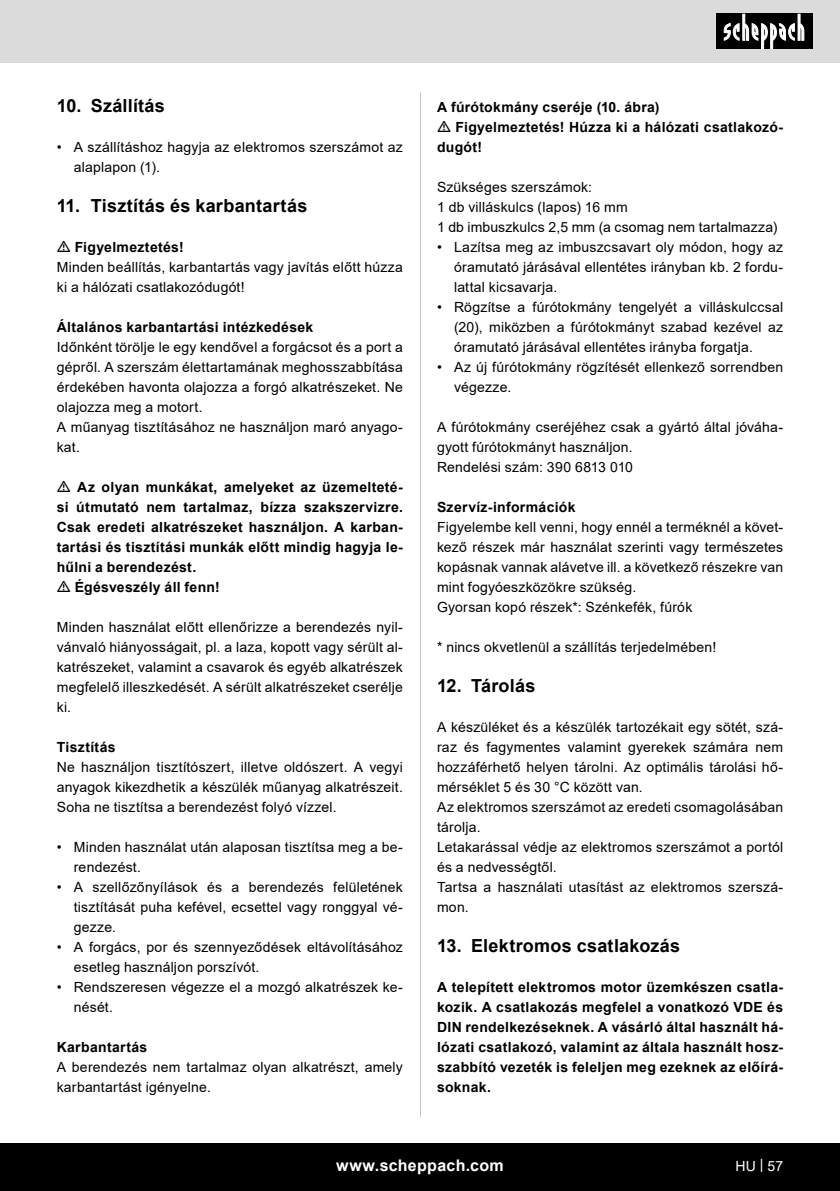
<style>
.page{position:relative;width:840px;height:1191px;background:#fff}
.page>*{position:absolute;margin:0;border:0;box-sizing:border-box;transform-origin:0 0}
.t1{font:700 18px "Arial";letter-spacing:.015em;color:#000}
.t2{font:700 16px "Arial";letter-spacing:.02em;color:#fff}
.Basiseinstellung{font:14px/20px "Arial";letter-spacing:.015em;color:#000}
.Grundtext_Bold{font:700 14px/20px "Arial";letter-spacing:.02em;color:#000;text-align:justify}
.t3{font:14px "Arial";color:#fff}
</style>
<div class="page">
<div style="left:0;top:0;width:839px;height:63px;background:#dbdbdb"></div>
<div style="left:0;top:1143px;width:839px;height:48px;background:#000"></div>
<div style="left:716px;top:14px;width:96px;height:35px;background:#000"></div>
<svg style="left:723px;top:14px;width:81px;height:35px"></svg>
<hr style="left:420px;top:92px;width:1px;height:1025px;background:#c7c7c7">
<p class="t1" style="left:57px;top:93px;width:110px">10. Szállítás</p>
<p class="Basiseinstellung" style="left:74px;top:137px;width:330px;text-indent:-17px">• A szállításhoz hagyja az elektromos szerszámot az alaplapon (1).</p>
<p class="t1" style="left:57px;top:193px;width:252px">11. Tisztítás és karbantartás</p>
<p class="Grundtext_Bold" style="left:75px;top:237px;width:110px">Figyelmeztetés!</p>
<p class="Basiseinstellung" style="left:57px;top:257px;width:347px">Minden beállítás, karbantartás vagy javítás előtt húzza ki a hálózati csatlakozódugót!</p>
<p class="Grundtext_Bold" style="left:57px;top:317px;width:258px">Általános karbantartási intézkedések</p>
<p class="Basiseinstellung" style="left:57px;top:337px;width:347px;text-align:justify">Időnként törölje le egy kendővel a forgácsot és a port a gépről. A szerszám élettartamának meghosszabbítása érdekében havonta olajozza a forgó alkatrészeket. Ne olajozza meg a motort.</p>
<p class="Basiseinstellung" style="left:57px;top:417px;width:347px">A műanyag tisztításához ne használjon maró anyago&shy;kat.</p>
<p class="Grundtext_Bold" style="left:57px;top:477px;width:347px;text-indent:21px">Az olyan munkákat, amelyeket az üzemelteté&shy;si útmutató nem tartalmaz, bízza szakszervizre.<br>Csak eredeti alkatrészeket használjon. A karban&shy;tartási és tisztítási munkák előtt mindig hagyja le&shy;hűlni a berendezést.</p>
<p class="Grundtext_Bold" style="left:75px;top:577px;width:147px">Égésveszély áll fenn!</p>
<p class="Basiseinstellung" style="left:57px;top:617px;width:347px;text-align:justify">Minden használat előtt ellenőrizze a berendezés nyil&shy;vánvaló hiányosságait, pl. a laza, kopott vagy sérült al&shy;katrészeket, valamint a csavarok és egyéb alkatrészek megfelelő illeszkedését. A sérült alkatrészeket cserélje ki.</p>
<p class="Grundtext_Bold" style="left:57px;top:737px;width:60px">Tisztítás</p>
<p class="Basiseinstellung" style="left:57px;top:757px;width:347px;text-align:justify">Ne használjon tisztítószert, illetve oldószert. A vegyi anyagok kikezdhetik a készülék műanyag alkatrészeit.<br>Soha ne tisztítsa a berendezést folyó vízzel.</p>
<p class="Basiseinstellung" style="left:74px;top:837px;width:330px;text-indent:-17px">• Minden használat után alaposan tisztítsa meg a be&shy;rendezést.</p>
<p class="Basiseinstellung" style="left:74px;top:877px;width:330px;text-align:justify;text-indent:-17px">• A szellőzőnyílások és a berendezés felületének tisztítását puha kefével, ecsettel vagy ronggyal vé&shy;gezze.</p>
<p class="Basiseinstellung" style="left:74px;top:937px;width:330px;text-indent:-17px">• A forgács, por és szennyeződések eltávolításához esetleg használjon porszívót.</p>
<p class="Basiseinstellung" style="left:74px;top:977px;width:330px;text-indent:-17px">• Rendszeresen végezze el a mozgó alkatrészek ke&shy;nését.</p>
<p class="Grundtext_Bold" style="left:57px;top:1037px;width:92px">Karbantartás</p>
<p class="Basiseinstellung" style="left:57px;top:1057px;width:347px">A berendezés nem tartalmaz olyan alkatrészt, amely karbantartást igényelne.</p>
<p class="Grundtext_Bold" style="left:437px;top:97px;width:224px">A fúrótokmány cseréje (10. ábra)</p>
<p class="Grundtext_Bold" style="left:437px;top:117px;width:347px;text-indent:19px">Figyelmeztetés! Húzza ki a hálózati csatlakozó&shy;dugót!</p>
<p class="Basiseinstellung" style="left:437px;top:177px;width:157px">Szükséges szerszámok:</p>
<p class="Basiseinstellung" style="left:437px;top:197px;width:192px">1 db villáskulcs (lapos) 16 mm</p>
<p class="Basiseinstellung" style="left:437px;top:217px;width:341px">1 db imbuszkulcs 2,5 mm (a csomag nem tartalmazza)</p>
<p class="Basiseinstellung" style="left:454px;top:237px;width:330px;text-align:justify;text-indent:-17px">• Lazítsa meg az imbuszcsavart oly módon, hogy az óramutató járásával ellentétes irányban kb. 2 fordu&shy;lattal kicsavarja.</p>
<p class="Basiseinstellung" style="left:454px;top:297px;width:330px;text-align:justify;text-indent:-17px">• Rögzítse a fúrótokmány tengelyét a villáskulccsal (20), miközben a fúrótokmányt szabad kezével az óramutató járásával ellentétes irányba forgatja.</p>
<p class="Basiseinstellung" style="left:454px;top:357px;width:330px;text-indent:-17px">• Az új fúrótokmány rögzítését ellenkező sorrendben végezze.</p>
<p class="Basiseinstellung" style="left:437px;top:417px;width:347px">A fúrótokmány cseréjéhez csak a gyártó által jóváha&shy;gyott fúrótokmányt használjon.</p>
<p class="Basiseinstellung" style="left:437px;top:457px;width:197px">Rendelési szám: 390 6813 010</p>
<p class="Grundtext_Bold" style="left:437px;top:497px;width:140px">Szervíz-információk</p>
<p class="Basiseinstellung" style="left:437px;top:517px;width:347px;text-align:justify">Figyelembe kell venni, hogy ennél a terméknél a követ&shy;kező részek már használat szerinti vagy természetes kopásnak vannak alávetve ill. a következő részekre van mint fogyóeszközökre szükség.</p>
<p class="Basiseinstellung" style="left:437px;top:597px;width:257px">Gyorsan kopó részek*: Szénkefék, fúrók</p>
<p class="Basiseinstellung" style="left:437px;top:637px;width:281px">* nincs okvetlenül a szállítás terjedelmében!</p>
<p class="t1" style="left:437px;top:673px;width:100px">12. Tárolás</p>
<p class="Basiseinstellung" style="left:437px;top:717px;width:347px;text-align:justify">A készüléket és a készülék tartozékait egy sötét, szá&shy;raz és fagymentes valamint gyerekek számára nem hozzáférhető helyen tárolni. Az optimális tárolási hő&shy;mérséklet 5 és 30 °C között van.</p>
<p class="Basiseinstellung" style="left:437px;top:797px;width:347px">Az elektromos szerszámot az eredeti csomagolásában tárolja.</p>
<p class="Basiseinstellung" style="left:437px;top:837px;width:347px">Letakarással védje az elektromos szerszámot a portól és a nedvességtől.</p>
<p class="Basiseinstellung" style="left:437px;top:877px;width:347px">Tartsa a használati utasítást az elektromos szerszá&shy;mon.</p>
<p class="t1" style="left:437px;top:933px;width:244px">13. Elektromos csatlakozás</p>
<p class="Grundtext_Bold" style="left:437px;top:977px;width:347px">A telepített elektromos motor üzemkészen csatla&shy;kozik. A csatlakozás megfelel a vonatkozó VDE és DIN rendelkezéseknek. A vásárló által használt há&shy;lózati csatlakozó, valamint az általa használt hos - szabbító vezeték is feleljen meg ezeknek az előírá&shy;soknak.</p>
<p class="t2" style="left:336px;top:1154px;width:169px">www.scheppach.com</p>
<p class="t3" style="left:735px;top:1156px;width:49px">HU | 57</p>
</div>
